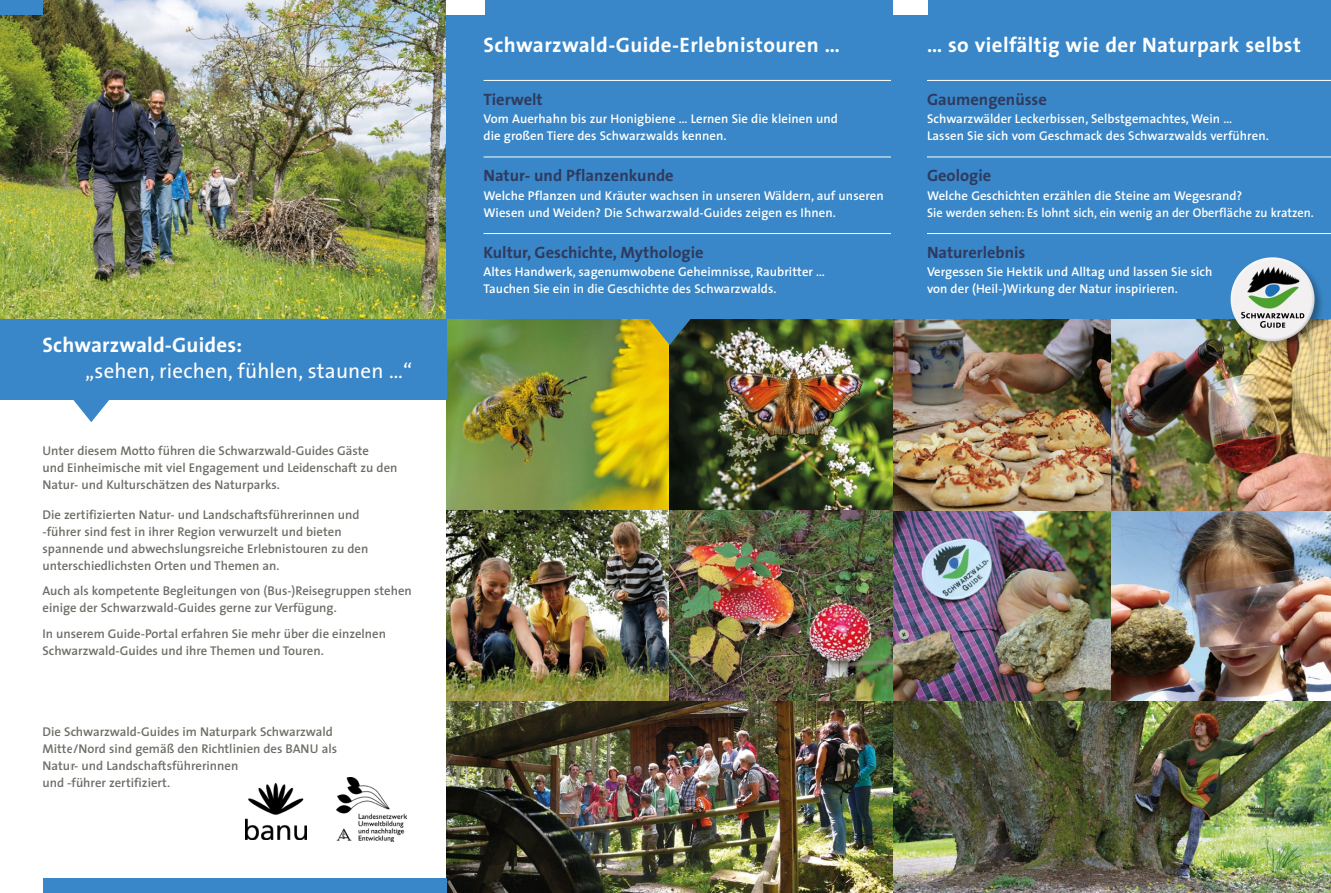
<style>
.page{position:relative;width:1331px;height:893px;background:#fff}
.page>*{position:absolute;margin:0;border:0;box-sizing:border-box;transform-origin:0 0}
.NP_Head_weiß{font:700 21px "The Sans";letter-spacing:.02em;color:#fff}
.NP_Head_weiß-2{font:21px "The Sans";letter-spacing:.01em;color:#fff}
.Head_Guides{font:700 16.5px "The Sans";color:#2f3a5f}
.NP-Fließtext{font:600 12.75px/17px "The Sans";color:#6f6f69}
.Head_Guides-2{font:600 12.75px/17px "The Sans";letter-spacing:.005em;color:#fff}
</style>
<div class="page">
<img style="left:0;top:0;width:446px;height:319px">
<img style="left:337px;top:777px;width:70px;height:64px">
<img style="left:246px;top:784px;width:60px;height:56px">
<img style="left:446px;top:319px;width:224px;height:383px">
<img style="left:670px;top:319px;width:223px;height:191px">
<img style="left:670px;top:510px;width:223px;height:192px">
<img style="left:446px;top:702px;width:447px;height:191px">
<img style="left:893px;top:510px;width:218px;height:192px">
<img style="left:1111px;top:510px;width:220px;height:192px">
<img style="left:893px;top:702px;width:438px;height:191px">
<img style="left:893px;top:319px;width:218px;height:191px">
<img style="left:1111px;top:319px;width:220px;height:191px">
<div style="left:446px;top:0;width:447px;height:319px;background:#3987c8"></div>
<hr style="left:484px;top:80px;width:408px;height:1px;background:#fff">
<hr style="left:484px;top:157px;width:408px;height:1px;background:#fff">
<hr style="left:484px;top:233px;width:408px;height:1px;background:#fff">
<div style="left:892px;top:0;width:439px;height:319px;background:#3987c8"></div>
<hr style="left:927px;top:80px;width:404px;height:1px;background:#fff">
<hr style="left:927px;top:157px;width:404px;height:1px;background:#fff">
<hr style="left:927px;top:233px;width:404px;height:1px;background:#fff">
<svg style="left:73px;top:400px;width:36px;height:22px"></svg>
<div style="left:0;top:319px;width:446px;height:81px;background:#3987c8"></div>
<svg style="left:631px;top:319px;width:77px;height:26px"></svg>
<div style="left:446px;top:0;width:39px;height:15px;background:#fff"></div>
<div style="left:893px;top:0;width:34px;height:15px;background:#fff"></div>
<div style="left:0;top:0;width:43px;height:15px;background:#3987c8"></div>
<div style="left:43px;top:878px;width:403px;height:15px;background:#3987c8"></div>
<div style="left:1229px;top:256px;width:96px;height:96px;background:#000;opacity:.33"></div>
<img style="left:1245px;top:257px;width:28px;height:10px">
<img style="left:1241px;top:312px;width:63px;height:16px">
<p class="NP_Head_weiß" style="left:43px;top:327px;width:201px">Schwarzwald-Guides:</p>
<p class="NP_Head_weiß-2" style="left:85px;top:353px;width:328px">„sehen, riechen, fühlen, staunen …“</p>
<p class="NP-Fließtext" style="left:43px;top:442px;width:356px">Unter diesem Motto führen die Schwarzwald-Guides Gäste<br>und Einheimische mit viel Engagement und Leidenschaft zu den<br>Natur- und Kulturschätzen des Naturparks.</p>
<p class="NP-Fließtext" style="left:43px;top:506px;width:327px">Die zertifizierten Natur- und Landschaftsführerinnen und -führer sind fest in ihrer Region verwurzelt und bieten spannende und abwechslungsreiche Erlebnistouren zu den unterschiedlichsten Orten und Themen an.</p>
<p class="NP-Fließtext" style="left:43px;top:582px;width:371px">Auch als kompetente Begleitungen von (Bus-)Reisegruppen stehen einige der Schwarzwald-Guides gerne zur Verfügung.</p>
<p class="NP-Fließtext" style="left:43px;top:625px;width:345px">In unserem Guide-Portal erfahren Sie mehr über die einzelnen<br>Schwarzwald-Guides und ihre Themen und Touren.</p>
<p class="NP-Fließtext" style="left:43px;top:723px;width:296px">Die Schwarzwald-Guides im Naturpark Schwarzwald Mitte/Nord sind gemäß den Richtlinien des BANU als Natur- und Landschaftsführerinnen<br>und -führer zertifiziert.</p>
<p class="NP_Head_weiß" style="left:484px;top:27px;width:358px">Schwarzwald-Guide-Erlebnistouren …</p>
<p class="Head_Guides" style="left:484px;top:85px;width:61px">Tierwelt</p>
<p class="Head_Guides-2" style="left:484px;top:110px;width:356px">Vom Auerhahn bis zur Honigbiene … Lernen Sie die kleinen und die großen Tiere des Schwarzwalds kennen.</p>
<p class="Head_Guides" style="left:484px;top:162px;width:192px">Natur- und Pflanzenkunde</p>
<p class="Head_Guides-2" style="left:484px;top:187px;width:402px">Welche Pflanzen und Kräuter wachsen in unseren Wäldern, auf unseren<br>Wiesen und Weiden? Die Schwarzwald-Guides zeigen es Ihnen.</p>
<p class="Head_Guides" style="left:484px;top:239px;width:221px">Kultur, Geschichte, Mythologie</p>
<p class="Head_Guides-2" style="left:484px;top:263px;width:343px">Altes Handwerk, sagenumwobene Geheimnisse, Raubritter …<br>Tauchen Sie ein in die Geschichte des Schwarzwalds.</p>
<p class="NP_Head_weiß" style="left:927px;top:27px;width:375px">… so vielfältig wie der Naturpark selbst</p>
<p class="Head_Guides" style="left:927px;top:85px;width:121px">Gaumengenüsse</p>
<p class="Head_Guides-2" style="left:927px;top:110px;width:343px">Schwarzwälder Leckerbissen, Selbstgemachtes, Wein …<br>Lassen Sie sich vom Geschmack des Schwarzwalds verführen.</p>
<p class="Head_Guides" style="left:927px;top:162px;width:66px">Geologie</p>
<p class="Head_Guides-2" style="left:927px;top:187px;width:388px">Welche Geschichten erzählen die Steine am Wegesrand?<br>Sie werden sehen: Es lohnt sich, ein wenig an der Oberfläche zu kratzen.</p>
<p class="Head_Guides" style="left:927px;top:239px;width:100px">Naturerlebnis</p>
<p class="Head_Guides-2" style="left:927px;top:263px;width:287px">Vergessen Sie Hektik und Alltag und lassen Sie sich von der (Heil-)Wirkung der Natur inspirieren.</p>
</div>
